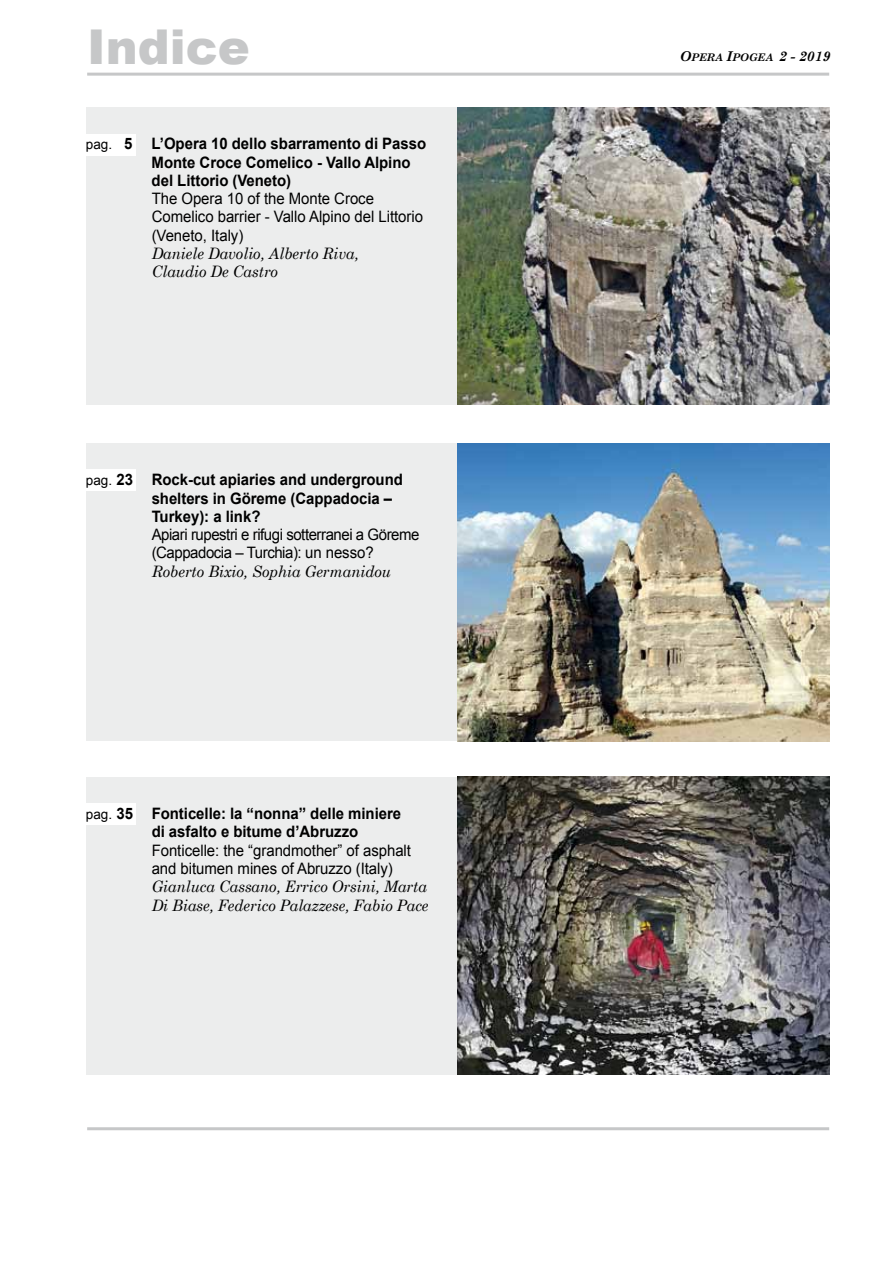
<style>
.page{position:relative;width:893px;height:1263px;background:#fff}
.page>*{position:absolute;margin:0;border:0;box-sizing:border-box;transform-origin:0 0}
.t1{font:900 48px "Arial";color:#c6c7c8}
.t2{font:700 15.75px/18.3px "Arial";letter-spacing:-.005em;color:#000;scale:.95 1}
.t3{font:15.75px/18.3px "Arial";letter-spacing:-.005em;color:#000;scale:.95 1}
.t4{font:italic 15.75px/18.3px "Century Schoolbook";letter-spacing:-.005em;color:#000;scale:.95 1}
.t5{font:15.75px/18.3px "Arial";letter-spacing:-.03em;color:#000;scale:.95 1}
.t6{font:13.5px "Arial";color:#000}
.t7{font:italic 700 10.5px "Century Schoolbook";color:#000}
.s1{font-size:13.5px}
</style>
<div class="page">
<div style="left:86px;top:777px;width:742px;height:297px;background:#eceded"></div>
<div style="left:86px;top:443px;width:742px;height:297px;background:#eceded"></div>
<div style="left:86px;top:107px;width:742px;height:298px;background:#eceded"></div>
<div style="left:72px;top:134px;width:64px;height:21px;background:#fff"></div>
<div style="left:72px;top:469px;width:64px;height:22px;background:#fff"></div>
<div style="left:72px;top:803px;width:64px;height:22px;background:#fff"></div>
<hr style="left:87px;top:73px;width:742px;height:3px;background:#c6c7c8">
<hr style="left:87px;top:1127px;width:742px;height:3px;background:#c6c7c8">
<img style="left:457px;top:107px;width:372px;height:298px">
<img style="left:457px;top:443px;width:372px;height:298px">
<img style="left:457px;top:777px;width:372px;height:297px">
<h1 class="t1" style="left:87px;top:12px;width:164px">Indice</h1>
<p class="t6" style="left:86px;top:136px;width:28px">pag.</p>
<p class="t2" style="left:152px;top:135px;width:290px;text-indent:-28px">5 L’Opera 10 dello sbarramento di Passo<br>Monte Croce Comelico - Vallo Alpino del Littorio (Veneto)</p>
<p class="t3" style="left:152px;top:190px;width:287px">The Opera 10 of the Monte Croce<br>Comelico barrier - Vallo Alpino del Littorio (Veneto, Italy)</p>
<p class="t4" style="left:152px;top:244px;width:220px">Daniele Davolio, Alberto Riva,<br>Claudio De Castro</p>
<p class="t2" style="left:152px;top:471px;width:266px;text-indent:-35px">23 Rock-cut apiaries and underground shelters in Göreme (Cappadocia –<br>Turkey): a link?</p>
<p class="t5" style="left:152px;top:526px;width:283px">Apiari rupestri e rifugi sotterranei a Göreme (Cappadocia – Turchia): un nesso?</p>
<p class="t4" style="left:152px;top:561px;width:253px">Roberto Bixio, Sophia Germanidou</p>
<p class="t6" style="left:86px;top:471px;width:28px">pag.</p>
<p class="t2" style="left:117px;top:805px;width:301px;text-align:center">35 Fonticelle: la “nonna” delle miniere di asfalto e bitume d’Abruzzo</p>
<p class="t3" style="left:152px;top:841px;width:275px">Fonticelle: the “grandmother” of asphalt and bitumen mines of Abruzzo (Italy)</p>
<p class="t4" style="left:152px;top:877px;width:293px">Gianluca Cassano, Errico Orsini, Marta<br>Di Biase, Federico Palazzese, Fabio Pace</p>
<p class="t6" style="left:86px;top:805px;width:28px">pag.</p>
<p class="t7" style="left:680px;top:49px;width:152px"><span class="s1">O</span>PERA <span class="s1">I</span>POGEA <span class="s1">2 - 2019</span></p>
</div>
